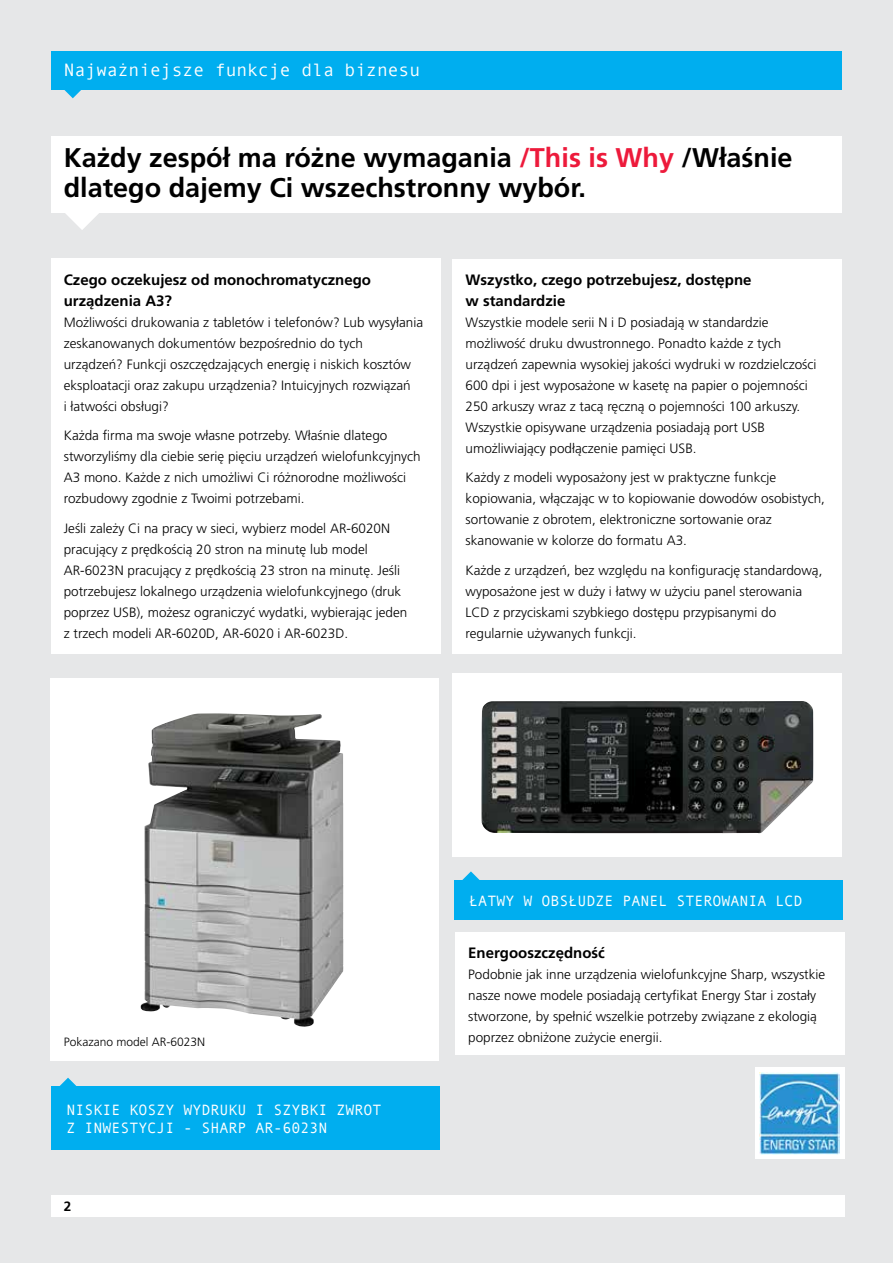
<style>
.page{position:relative;width:893px;height:1263px;background:#e6e7e8}
.page>*{position:absolute;margin:0;border:0;box-sizing:border-box;transform-origin:0 0}
.t1{font:700 27px/30px "Frutiger CE";color:#000}
.t2{font:18px "Andale Mono";color:#fff}
.t3{font:700 15px/21px "Frutiger CE";color:#000}
.t4{font:15px/18px "Andale Mono";color:#fff}
.t5{font:300 13.5px/21px "Frutiger CE";color:#000}
.t6{font:700 13.5px "Frutiger CE";color:#000}
.t7{font:300 12px "Frutiger CE";color:#000}
.s1{color:#ed1a3b}
</style>
<div class="page">
<div style="left:51px;top:1195px;width:793px;height:21px;background:#fff"></div>
<div style="left:51px;top:136px;width:791px;height:77px;background:#fff"></div>
<div style="left:51px;top:51px;width:791px;height:38px;background:#00aeef"></div>
<svg style="left:64px;top:89px;width:18px;height:9px"></svg>
<div style="left:51px;top:258px;width:389px;height:396px;background:#fff"></div>
<div style="left:453px;top:259px;width:389px;height:395px;background:#fff"></div>
<div style="left:52px;top:1086px;width:388px;height:64px;background:#00aeef"></div>
<svg style="left:60px;top:1078px;width:17px;height:8px"></svg>
<svg style="left:65px;top:213px;width:34px;height:17px"></svg>
<div style="left:50px;top:679px;width:389px;height:382px;background:#fff"></div>
<img style="left:141px;top:713px;width:202px;height:313px">
<div style="left:453px;top:673px;width:389px;height:183px;background:#fff"></div>
<img style="left:481px;top:701px;width:332px;height:132px">
<div style="left:454px;top:880px;width:389px;height:39px;background:#00aeef"></div>
<svg style="left:462px;top:871px;width:18px;height:9px"></svg>
<div style="left:455px;top:932px;width:389px;height:122px;background:#fff"></div>
<div style="left:755px;top:1067px;width:89px;height:92px;background:#fff"></div>
<img style="left:760px;top:1072px;width:80px;height:82px">
<h2 class="t2" style="left:64px;top:59px;width:358px">Najważniejsze funkcje dla biznesu</h2>
<h1 class="t1" style="left:64px;top:143px;width:730px">Każdy zespół ma różne wymagania <span class="s1">/This is Why</span> /Właśnie dlatego dajemy Ci wszechstronny wybór.</h1>
<p class="t3" style="left:64px;top:269px;width:309px">Czego oczekujesz od monochromatycznego urządzenia A3?</p>
<p class="t5" style="left:64px;top:311px;width:361px">Możliwości drukowania z tabletów i telefonów? Lub wysyłania zeskanowanych dokumentów bezpośrednio do tych urządzeń? Funkcji oszczędzających energię i niskich kosztów eksploatacji oraz zakupu urządzenia? Intuicyjnych rozwiązań<br>i łatwości obsługi?</p>
<p class="t5" style="left:64px;top:425px;width:358px">Każda firma ma swoje własne potrzeby. Właśnie dlatego stworzyliśmy dla ciebie serię pięciu urządzeń wielofunkcyjnych A3 mono. Każde z nich umożliwi Ci różnorodne możliwości rozbudowy zgodnie z Twoimi potrzebami.</p>
<p class="t5" style="left:64px;top:517px;width:345px">Jeśli zależy Ci na pracy w sieci, wybierz model AR-6020N pracujący z prędkością 20 stron na minutę lub model AR-6023N pracujący z prędkością 23 stron na minutę. Jeśli potrzebujesz lokalnego urządzenia wielofunkcyjnego (druk poprzez USB), możesz ograniczyć wydatki, wybierając jeden z trzech modeli AR-6020D, AR-6020 i AR-6023D.</p>
<p class="t3" style="left:466px;top:269px;width:287px">Wszystko, czego potrzebujesz, dostępne w standardzie</p>
<p class="t5" style="left:466px;top:311px;width:352px">Wszystkie modele serii N i D posiadają w standardzie możliwość druku dwustronnego. Ponadto każde z tych urządzeń zapewnia wysokiej jakości wydruki w rozdzielczości 600 dpi i jest wyposażone w kasetę na papier o pojemności 250 arkuszy wraz z tacą ręczną o pojemności 100 arkuszy.<br>Wszystkie opisywane urządzenia posiadają port USB umożliwiający podłączenie pamięci USB.</p>
<p class="t5" style="left:466px;top:467px;width:361px">Każdy z modeli wyposażony jest w praktyczne funkcje kopiowania, włączając w to kopiowanie dowodów osobistych, sortowanie z obrotem, elektroniczne sortowanie oraz skanowanie w kolorze do formatu A3.</p>
<p class="t5" style="left:466px;top:559px;width:358px">Każde z urządzeń, bez względu na konfigurację standardową, wyposażone jest w duży i łatwy w użyciu panel sterowania LCD z przyciskami szybkiego dostępu przypisanymi do regularnie używanych funkcji.</p>
<p class="t7" style="left:64px;top:1034px;width:143px">Pokazano model AR-6023N</p>
<p class="t4" style="left:66px;top:1100px;width:317px">NISKIE KOSZY WYDRUKU I SZYBKI ZWROT<br>Z INWESTYCJI - SHARP AR-6023N</p>
<p class="t6" style="left:64px;top:1198px;width:9px">2</p>
<p class="t4" style="left:469px;top:891px;width:335px">ŁATWY W OBSŁUDZE PANEL STEROWANIA LCD</p>
<p class="t3" style="left:468px;top:942px;width:138px">Energooszczędność</p>
<p class="t5" style="left:468px;top:964px;width:359px">Podobnie jak inne urządzenia wielofunkcyjne Sharp, wszystkie nasze nowe modele posiadają certyfikat Energy Star i zostały stworzone, by spełnić wszelkie potrzeby związane z ekologią poprzez obniżone zużycie energii.</p>
</div>
